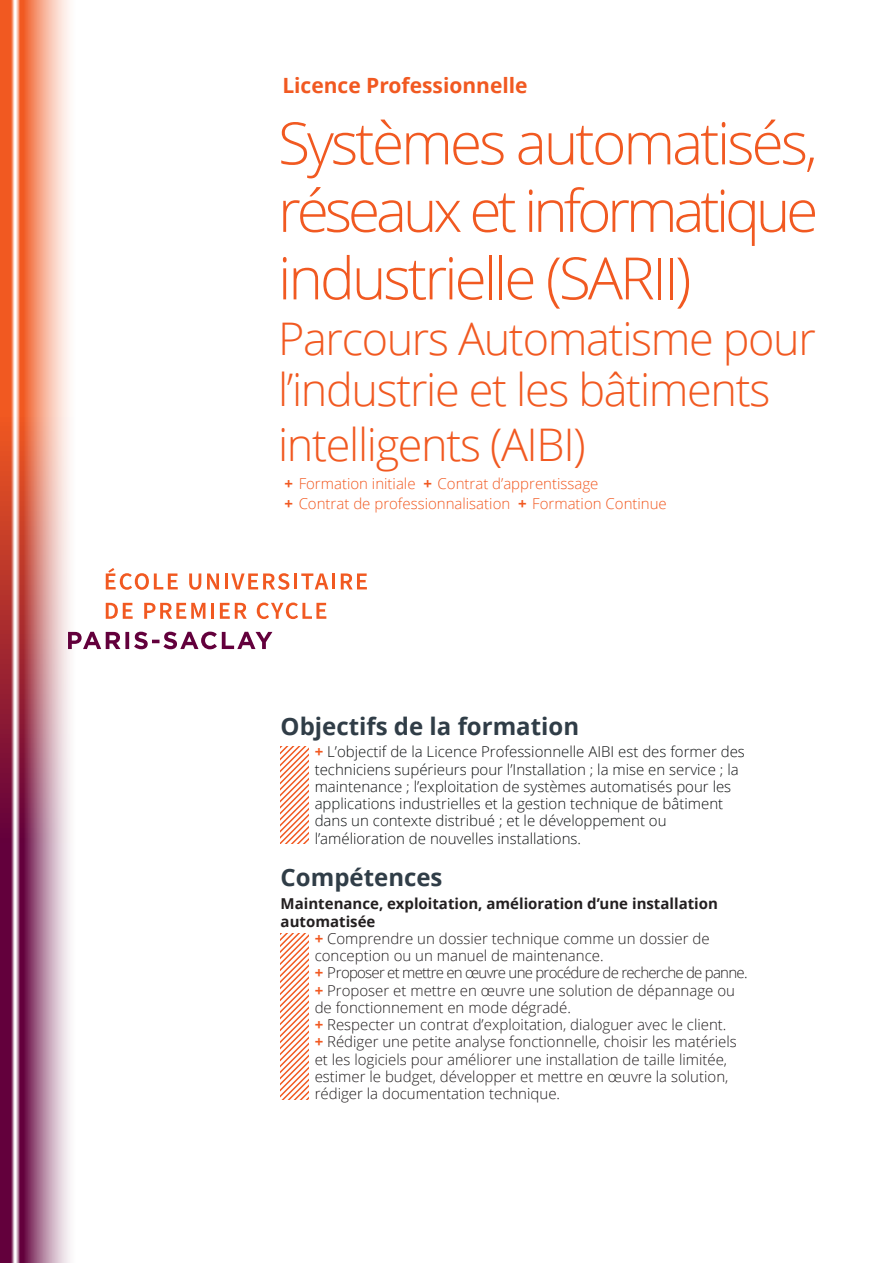
<style>
.page{position:relative;width:893px;height:1263px;background:#fff}
.page>*{position:absolute;margin:0;border:0;box-sizing:border-box;transform-origin:0 0}
.matiere{font:300 58.5px/67.5px "Open Sans";letter-spacing:-.05em;color:#f15921;text-align:justify}
.matiere-2{font:300 45px/51px "Open Sans";letter-spacing:-.03em;color:#f15921}
.inter{font:700 24px "Open Sans";color:#303d47}
.diplome{font:700 21px "Open Sans";color:#f15921}
.t1{font:300 15px/17.2px "Open Sans";color:#231f20}
.t2{font:300 15px/17.2px "Open Sans";color:#111314}
.type_form{font:300 15px "Open Sans";color:#f15921}
.inter2{font:700 15px/17.2px "Open Sans";color:#231f20}
.t3{font:300 15px "Open Sans";letter-spacing:-.05em;color:#231f20}
.s1{font-weight:700}
.s2{font-weight:700;color:#f15921}
</style>
<div class="page">
<svg style="left:0;top:0;width:76px;height:1263px;background:#d29293"></svg>
<svg style="left:68px;top:632px;width:204px;height:17px"></svg>
<svg style="left:106px;top:568px;width:72px;height:22px"></svg>
<svg style="left:189px;top:573px;width:12px;height:17px"></svg>
<svg style="left:207px;top:573px;width:12px;height:16px"></svg>
<hr style="left:225px;top:573px;width:3px;height:16px;background:#f15921">
<svg style="left:231px;top:573px;width:58px;height:17px"></svg>
<hr style="left:294px;top:573px;width:3px;height:16px;background:#f15921">
<svg style="left:301px;top:573px;width:27px;height:16px"></svg>
<hr style="left:332px;top:573px;width:3px;height:16px;background:#f15921">
<svg style="left:341px;top:573px;width:26px;height:16px"></svg>
<svg style="left:106px;top:603px;width:27px;height:16px"></svg>
<svg style="left:144px;top:603px;width:61px;height:16px"></svg>
<hr style="left:211px;top:603px;width:3px;height:16px;background:#f15921">
<svg style="left:220px;top:603px;width:27px;height:16px"></svg>
<svg style="left:257px;top:602px;width:69px;height:17px"></svg>
<svg style="left:281px;top:746px;width:27px;height:98px"></svg>
<svg style="left:281px;top:933px;width:27px;height:166px"></svg>
<p class="diplome" style="left:282px;top:70px;width:247px">Licence Professionnelle</p>
<p class="matiere" style="left:278px;top:108px;width:542px">Systèmes automatisés, réseaux et informatique industrielle (SARII)</p>
<p class="matiere-2" style="left:278px;top:312px;width:539px">Parcours Automatisme pour l’industrie et les bâtiments</p>
<p class="matiere-2" style="left:278px;top:418px;width:309px">intelligents (AIBI)</p>
<p class="type_form" style="left:284px;top:473px;width:316px"><span class="s1">+</span> Formation initiale <span class="s1">+</span> Contrat d’apprentissage</p>
<p class="type_form" style="left:284px;top:494px;width:384px"><span class="s1">+</span> Contrat de professionnalisation <span class="s1">+</span> Formation Continue</p>
<p class="inter" style="left:281px;top:709px;width:300px">Objectifs de la formation</p>
<p class="t2" style="left:315px;top:743px;width:432px"><span class="s2">+</span> L’objectif de la Licence Professionnelle AIBI est des former des techniciens supérieurs pour l’Installation ; la mise en service ; la maintenance ; l’exploitation de systèmes automatisés pour les applications industrielles et la gestion technique de bâtiment dans un contexte distribué ; et le développement ou l’amélioration de nouvelles installations.</p>
<p class="inter" style="left:281px;top:860px;width:163px">Compétences</p>
<p class="inter2" style="left:281px;top:895px;width:439px">Maintenance, exploitation, amélioration d’une installation automatisée</p>
<p class="t1" style="left:315px;top:929px;width:396px"><span class="s2">+</span> Comprendre un dossier technique comme un dossier de conception ou un manuel de maintenance.</p>
<p class="t3" style="left:315px;top:963px;width:434px"><span class="s2">+</span> Proposer et mettre en œuvre une procédure de recherche de panne.</p>
<p class="t1" style="left:315px;top:981px;width:422px"><span class="s2">+</span> Proposer et mettre en œuvre une solution de dépannage ou de fonctionnement en mode dégradé.</p>
<p class="t1" style="left:315px;top:1016px;width:413px"><span class="s2">+</span> Respecter un contrat d’exploitation, dialoguer avec le client.</p>
<p class="t1" style="left:315px;top:1033px;width:424px"><span class="s2">+</span> Rédiger une petite analyse fonctionnelle, choisir les matériels et les logiciels pour améliorer une installation de taille limitée, estimer le budget, développer et mettre en œuvre la solution, rédiger la documentation technique.</p>
</div>
